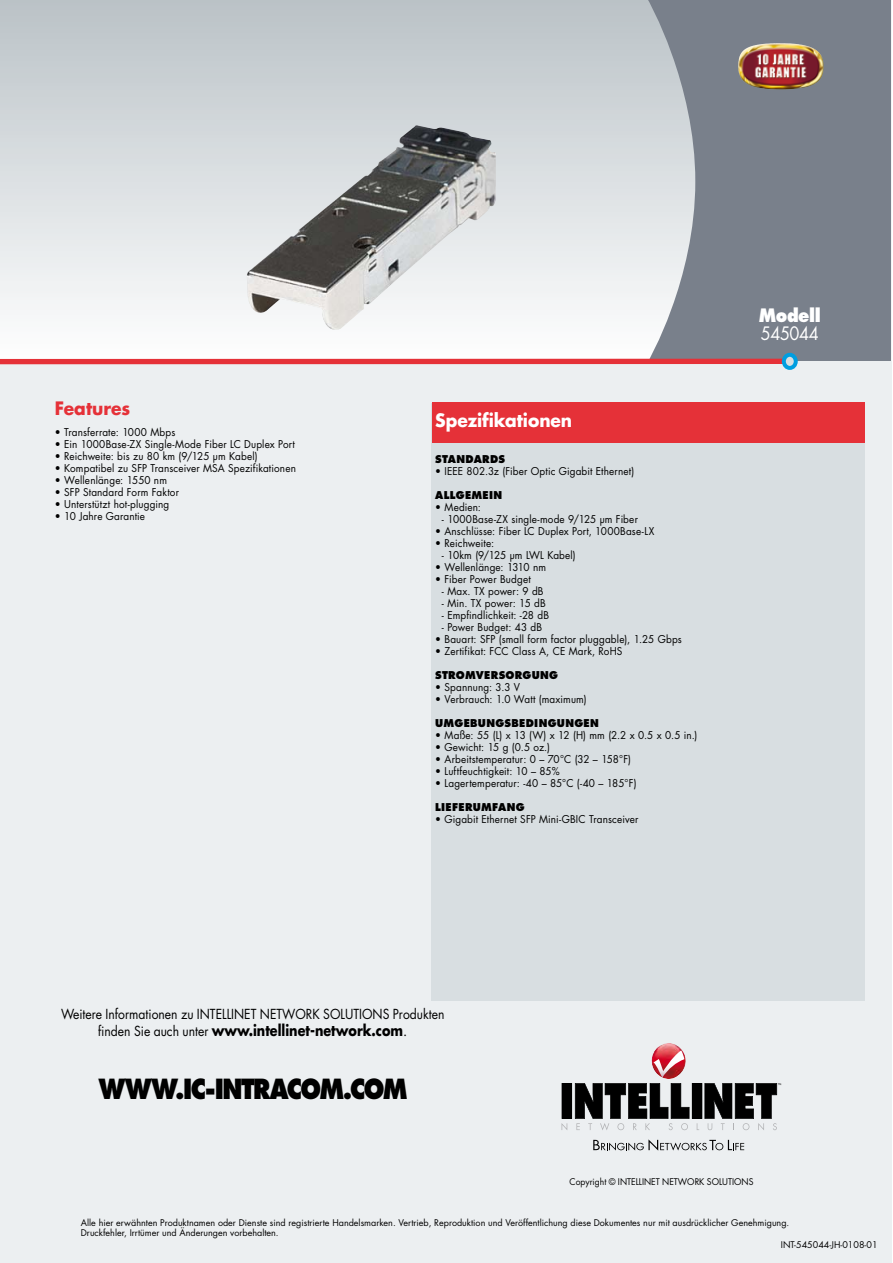
<style>
.page{position:relative;width:893px;height:1263px;background:#fff}
.page>*{position:absolute;margin:0;border:0;box-sizing:border-box;transform-origin:0 0}
.t1{font:800 27px "Futura Std";letter-spacing:-.055em;color:#000;scale:.85 1}
.t2{font:700 18px "Futura Std";letter-spacing:-.005em;color:#fff;scale:.95 1}
.t3{font:700 18px "Futura Std";color:#e53138;scale:.95 1}
.t4{font:800 18px "Futura Std";color:#fff;scale:.9 1}
.t5{font:18px "Futura Std";letter-spacing:-.025em;color:#fff;scale:.9 1}
.t6{font:700 15px "Futura Std";color:#000;scale:.85 1}
.t7{font:13.5px "Futura Std";color:#000;scale:.9 1}
.t8{font:10.5px "Futura Std";letter-spacing:.01em;color:#000;scale:.95 1}
.t9{font:800 10.5px "Futura Std";letter-spacing:.03em;color:#000;scale:.95 1}
.t10{font:9px/10.5px "Futura Std";color:#000}
.t11{font:9px "Futura Std";color:#000;scale:.95 1}
.s1{font-weight:400;font-size:13.5px}
.s2{font-weight:400}
</style>
<div class="page">
<div style="left:0;top:0;width:702px;height:361px;background:linear-gradient(to bottom,#bac3c7,#fefefe)"></div>
<svg style="left:648px;top:0;width:243px;height:361px;background:#888c95"></svg>
<div style="left:0;top:361px;width:891px;height:902px;background:#eceff1"></div>
<div style="left:431px;top:403px;width:433px;height:598px;background:#d8dee1"></div>
<div style="left:0;top:359px;width:783px;height:5px;background:#e53138"></div>
<div style="left:784px;top:355px;width:12px;height:13px;background:#d8dee1;border-radius:50%"></div>
<div style="left:782px;top:353px;width:16px;height:17px;border:4px solid #009ee0;border-radius:50%"></div>
<div style="left:432px;top:402px;width:432px;height:40px;background:#e53138"></div>
<div style="left:55px;top:969px;width:396px;height:162px;background:#eceff1"></div>
<img style="left:798px;top:49px;width:26px;height:39px">
<img style="left:655px;top:1043px;width:27px;height:7px">
<svg style="left:561px;top:1050px;width:220px;height:80px"></svg>
<svg style="left:593px;top:1139px;width:151px;height:11px"></svg>
<img style="left:246px;top:124px;width:251px;height:209px">
<h2 class="t3" style="left:55px;top:397px;width:81px">Features</h2>
<p class="t8" style="left:55px;top:426px;width:128px">• Transferrate: 1000 Mbps</p>
<p class="t8" style="left:55px;top:438px;width:254px">• Ein 1000Base-ZX Single-Mode Fiber LC Duplex Port</p>
<p class="t8" style="left:55px;top:450px;width:215px">• Reichweite: bis zu 80 km (9/125 µm Kabel)</p>
<p class="t8" style="left:55px;top:462px;width:255px">• Kompatibel zu SFP Transceiver MSA Spezifikationen</p>
<p class="t8" style="left:55px;top:474px;width:119px">• Wellenlänge: 1550 nm</p>
<p class="t8" style="left:55px;top:486px;width:132px">• SFP Standard Form Faktor</p>
<p class="t8" style="left:55px;top:498px;width:122px">• Unterstützt hot-plugging</p>
<p class="t8" style="left:55px;top:510px;width:96px">• 10 Jahre Garantie</p>
<h2 class="t2" style="left:435px;top:408px;width:146px">Spezifikationen</h2>
<p class="t9" style="left:435px;top:452px;width:74px">STANDARDS</p>
<p class="t8" style="left:435px;top:465px;width:211px">• IEEE 802.3z (Fiber Optic Gigabit Ethernet)</p>
<p class="t9" style="left:435px;top:488px;width:9px">ALLGEMEI</p>
<p class="t9" style="left:493px;top:488px;width:11px">N</p>
<p class="t8" style="left:435px;top:501px;width:50px">• Medien:</p>
<p class="t8" style="left:442px;top:513px;width:208px">- 1000Base-ZX single-mode 9/125 µm Fiber</p>
<p class="t8" style="left:435px;top:525px;width:232px">• Anschlüsse: Fiber LC Duplex Port, 1000Base-LX</p>
<p class="t8" style="left:435px;top:537px;width:64px">• Reichweite:</p>
<p class="t8" style="left:442px;top:549px;width:142px">- 10km (9/125 µm LWL Kabel)</p>
<p class="t8" style="left:435px;top:561px;width:118px">• Wellenlänge: 1310 nm</p>
<p class="t8" style="left:435px;top:573px;width:102px">• Fiber Power Budget</p>
<p class="t8" style="left:442px;top:585px;width:108px">- Max. TX power: 9 dB</p>
<p class="t8" style="left:442px;top:597px;width:111px">- Min. TX power: 15 dB</p>
<p class="t8" style="left:442px;top:609px;width:114px">- Empfindlichkeit: -28 dB</p>
<p class="t8" style="left:442px;top:621px;width:107px">- Power Budget: 43 dB</p>
<p class="t8" style="left:435px;top:633px;width:261px">• Bauart: SFP (small form factor pluggable), 1.25 Gbps</p>
<p class="t8" style="left:435px;top:645px;width:199px">• Zertifikat: FCC Class A, CE Mark, RoHS</p>
<p class="t9" style="left:435px;top:668px;width:129px">STROMVERSORG UNG</p>
<p class="t8" style="left:435px;top:681px;width:91px">• Spannung: 3.3 V</p>
<p class="t8" style="left:435px;top:693px;width:161px">• Verbrauch: 1.0 Watt (maximum)</p>
<p class="t9" style="left:435px;top:716px;width:10px">UMGEB</p>
<p class="t9" style="left:478px;top:716px;width:28px">UNGSBE</p>
<p class="t9" style="left:526px;top:716px;width:78px">DINGUNGEN</p>
<p class="t8" style="left:435px;top:729px;width:278px">• Maße: 55 (L) x 13 (W) x 12 (H) mm (2.2 x 0.5 x 0.5 in.)</p>
<p class="t8" style="left:435px;top:741px;width:122px">• Gewicht: 15 g (0.5 oz.)</p>
<p class="t8" style="left:435px;top:753px;width:208px">• Arbeitstemperatur: 0 – 70°C (32 – 158°F)</p>
<p class="t8" style="left:435px;top:765px;width:132px">• Luftfeuchtigkeit: 10 – 85%</p>
<p class="t8" style="left:435px;top:777px;width:213px">• Lagertemperatur: -40 – 85°C (-40 – 185°F)</p>
<p class="t9" style="left:435px;top:800px;width:14px">LIEFE</p>
<p class="t9" style="left:465px;top:800px;width:62px">RUMFANG</p>
<p class="t8" style="left:435px;top:813px;width:215px">• Gigabit Ethernet SFP Mini-GBIC Transceiver</p>
<h2 class="t4" style="left:759px;top:304px;width:71px">MODELL</h2>
<h2 class="t5" style="left:761px;top:322px;width:66px">545044</h2>
<p class="t7" style="left:61px;top:1006px;width:427px">Weitere Informationen zu INTELLINET NETWORK SOLUTIONS Produkten</p>
<h3 class="t6" style="left:98px;top:1020px;width:365px"><span class="s1">finden Sie auch unter</span> www.intellinet-network.com<span class="s2">.</span></h3>
<h1 class="t1" style="left:99px;top:1071px;width:365px">WWW.IC-INTRACOM.COM</h1>
<p class="t11" style="left:570px;top:1176px;width:195px">Copyright © INTELLINET NETWORK SOLUTIONS</p>
<p class="t10" style="left:81px;top:1217px;width:710px">Alle hier erwähnten Produktnamen oder Dienste sind registrierte Handelsmarken. Vertrieb, Reproduktion und Veröffentlichung diese Dokumentes nur mit ausdrücklicher Genehmigung.<br>Druckfehler, Irrtümer und Änderungen vorbehalten.</p>
<p class="t10" style="left:781px;top:1239px;width:98px">INT-545044-JH-0108-01</p>
</div>
